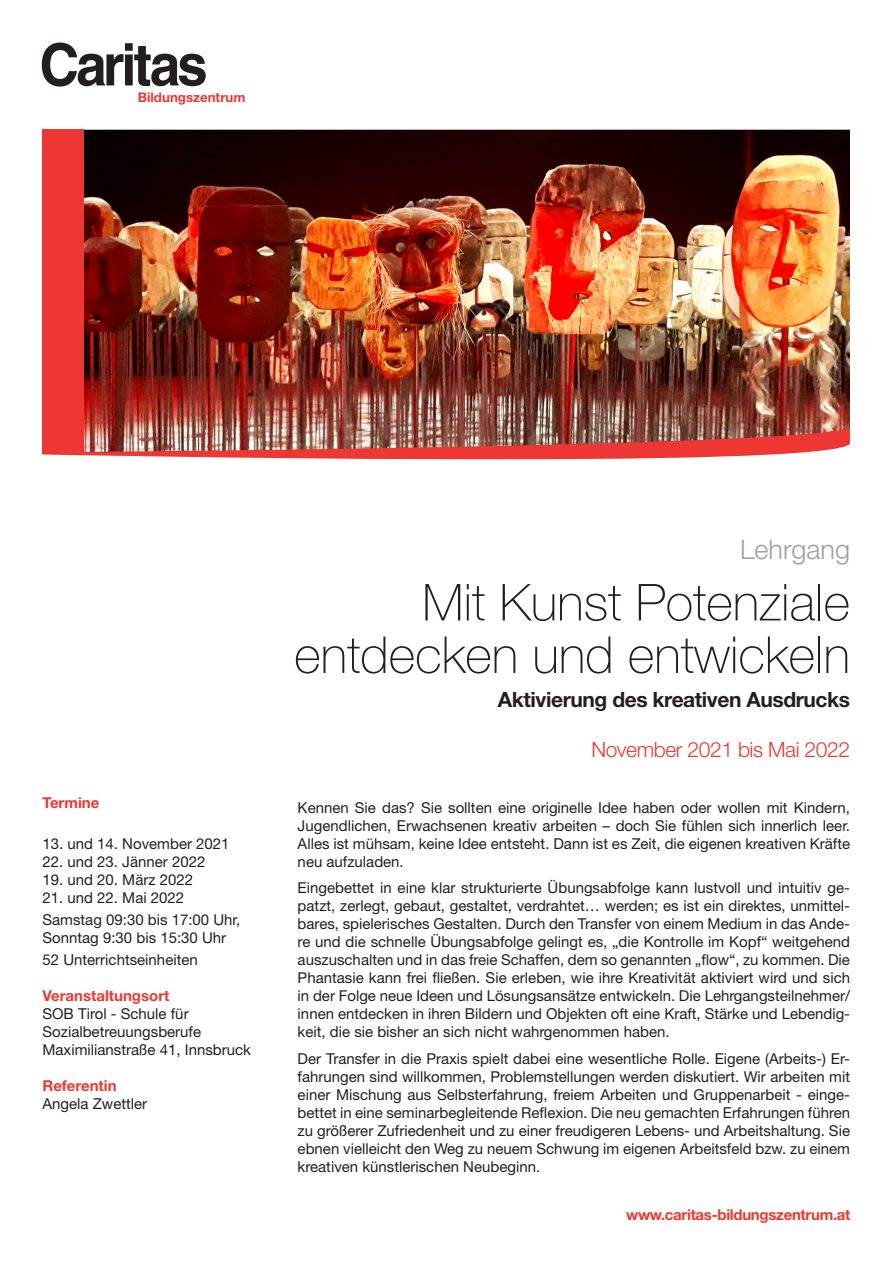
<style>
.page{position:relative;width:893px;height:1263px;background:#fff}
.page>*{position:absolute;margin:0;border:0;box-sizing:border-box;transform-origin:0 0}
.t1{font:100 51px/52.5px "Helvetica Neue LT Std";color:#231f20;text-align:right}
.t2{font:300 27px "Helvetica Neue LT Std";color:#9d9fa2}
.t3{font:700 21px "Helvetica Neue LT Std";letter-spacing:-.02em;color:#231f20}
.t4{font:300 21px "Helvetica Neue LT Std";letter-spacing:-.02em;color:#ee3732}
.t5{font:700 15.45px "Helvetica Neue LT Std";letter-spacing:.01em;color:#ef482c}
.t6{font:15px/18px "Helvetica Neue LT Std";color:#231f20;text-align:justify}
.t7{font:700 15px "Helvetica Neue LT Std";color:#ee3732}
.t8{font:700 15px "Helvetica Neue LT Std";letter-spacing:-.02em;color:#ee3732}
.t9{font:700 13.35px "Helvetica Neue LT Std";color:#ee3732}
</style>
<div class="page">
<img style="left:84px;top:130px;width:766px;height:278px">
<svg style="left:42px;top:43px;width:164px;height:44px"></svg>
<div style="left:43px;top:130px;width:41px;height:324px;background:#ee3732"></div>
<img style="left:43px;top:408px;width:807px;height:52px">
<p class="t5" style="left:152px;top:86px;width:69px">einblicke</p>
<p class="t9" style="left:138px;top:89px;width:109px">Bildungszentrum</p>
<p class="t7" style="left:43px;top:794px;width:58px">Termine</p>
<p class="t6" style="left:43px;top:834px;width:189px">13. und 14. November 2021</p>
<p class="t6" style="left:43px;top:852px;width:164px">22. und 23. Jänner 2022</p>
<p class="t6" style="left:43px;top:870px;width:152px">19. und 20. März 2022</p>
<p class="t6" style="left:43px;top:886px;width:199px;line-height:22.2px">21. und 22. Mai 2022<br>Samstag 09:30 bis 17:00 Uhr,</p>
<p class="t6" style="left:43px;top:926px;width:185px;line-height:22.2px">Sonntag 9:30 bis 15:30 Uhr<br>52 Unterrichtseinheiten</p>
<p class="t7" style="left:43px;top:986px;width:128px">Veranstaltungsort</p>
<p class="t6" style="left:43px;top:1004px;width:210px;text-align:left">SOB Tirol - Schule für<br>Sozialbetreuungsberufe<br>Maximilianstraße 41, Innsbruck</p>
<p class="t7" style="left:43px;top:1076px;width:76px">Referentin</p>
<p class="t6" style="left:43px;top:1094px;width:106px">Angela Zwettler</p>
<h2 class="t2" style="left:740px;top:533px;width:112px">Lehrgang</h2>
<h1 class="t1" style="left:294px;top:576px;width:557px">Mit Kunst Potenziale entdecken und entwickeln</h1>
<h3 class="t3" style="left:498px;top:686px;width:354px">Aktivierung des kreativen Ausdrucks</h3>
<h3 class="t4" style="left:591px;top:737px;width:260px">November 2021 bis Mai 2022</h3>
<p class="t6" style="left:298px;top:798px;width:554px">Kennen Sie das? Sie sollten eine originelle Idee haben oder wollen mit Kindern, Jugendlichen, Erwachsenen kreativ arbeiten – doch Sie fühlen sich innerlich leer.<br>Alles ist mühsam, keine Idee entsteht. Dann ist es Zeit, die eigenen kreativen Kräfte neu aufzuladen.</p>
<p class="t6" style="left:298px;top:878px;width:554px">Eingebettet in eine klar strukturierte Übungsabfolge kann lustvoll und intuitiv ge&shy;patzt, zerlegt, gebaut, gestaltet, verdrahtet… werden; es ist ein direktes, unmittel&shy;bares, spielerisches Gestalten. Durch den Transfer von einem Medium in das Ande&shy;re und die schnelle Übungsabfolge gelingt es, „die Kontrolle im Kopf“ weitgehend auszuschalten und in das freie Schaffen, dem so genannten „flow“, zu kommen. Die Phantasie kann frei fließen. Sie erleben, wie ihre Kreativität aktiviert wird und sich in der Folge neue Ideen und Lösungsansätze entwickeln. Die Lehrgangsteilnehmer/ innen entdecken in ihren Bildern und Objekten oft eine Kraft, Stärke und Lebendig&shy;keit, die sie bisher an sich nicht wahrgenommen haben.</p>
<p class="t6" style="left:298px;top:1049px;width:554px">Der Transfer in die Praxis spielt dabei eine wesentliche Rolle. Eigene (Arbeits-) Er&shy;fahrungen sind willkommen, Problemstellungen werden diskutiert. Wir arbeiten mit einer Mischung aus Selbsterfahrung, freiem Arbeiten und Gruppenarbeit - einge&shy;bettet in eine seminarbegleitende Reflexion. Die neu gemachten Erfahrungen führen zu größerer Zufriedenheit und zu einer freudigeren Lebens- und Arbeitshaltung. Sie ebnen vielleicht den Weg zu neuem Schwung im eigenen Arbeitsfeld bzw. zu einem kreativen künstlerischen Neubeginn.</p>
<p class="t8" style="left:626px;top:1206px;width:226px">www.caritas-bildungszentrum.at</p>
</div>
